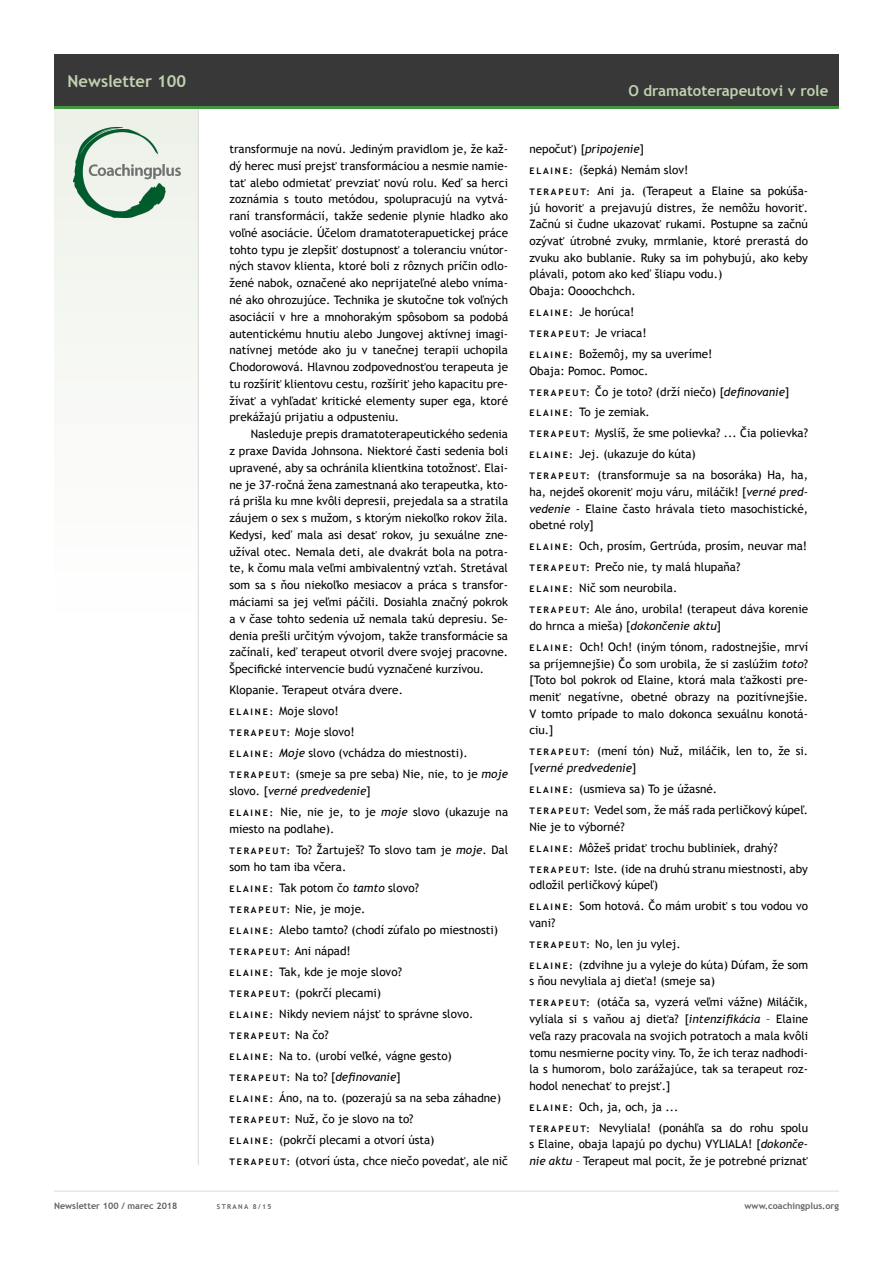
<style>
.page{position:relative;width:893px;height:1263px;background:#fff}
.page>*{position:absolute;margin:0;border:0;box-sizing:border-box;transform-origin:0 0}
.t1{font:700 16.5px "Trebuchet MS";color:#c0d2b0}
.t2{font:700 15px "Trebuchet MS";color:#c0d2b0}
.t3{font:11.7px/21px "Trebuchet MS";color:#000}
.t4{font:700 9px "Trebuchet MS";letter-spacing:.2em;color:#000}
.t5{font:700 9px "Trebuchet MS";color:#636362}
.t6{font:700 6.75px "Trebuchet MS";letter-spacing:.2em;color:#636362}
.s1{font-weight:700;font-size:9px}
.s2{font-style:italic}
.s3{font-weight:400;font-size:11.7px}
</style>
<div class="page">
<div style="left:54px;top:106px;width:145px;height:525px;background:#f7f9f5"></div>
<hr style="left:54px;top:1191px;width:785px;height:1px;background:#dadad9">
<hr style="left:198px;top:108px;width:1px;height:1057px;background:#dadad9">
<div style="left:54px;top:54px;width:785px;height:53px;background:#383838"></div>
<hr style="left:54px;top:106px;width:785px;height:3px;background:#449542">
<img style="left:74px;top:127px;width:106px;height:91px">
<h1 class="t1" style="left:68px;top:70px;width:120px">Newsletter 100</h1>
<p class="t3" style="left:229px;top:141px;width:280px;line-height:16.8px;text-align:justify">transformuje na novú. Jediným pravidlom je, že kaž&shy;dý herec musí prejsť transformáciou a nesmie namie&shy;tať alebo odmietať prevziať novú rolu. Keď sa herci zoznámia s touto metódou, spolupracujú na vytvá&shy;raní transformácií, takže sedenie plynie hladko ako voľné asociácie. Účelom dramatoterapuetickej práce tohto typu je zlepšiť dostupnosť a toleranciu vnútor&shy;ných stavov klienta, ktoré boli z rôznych príčin odlo&shy;žené nabok, označené ako neprijateľné alebo vníma&shy;né ako ohrozujúce. Technika je skutočne tok voľných asociácií v hre a mnohorakým spôsobom sa podobá autentickému hnutiu alebo Jungovej aktívnej imagi&shy;natívnej metóde ako ju v tanečnej terapii uchopila Chodorowová. Hlavnou zodpovednosťou terapeuta je tu rozšíriť klientovu cestu, rozšíriť jeho kapacitu pre&shy;žívať a vyhľadať kritické elementy super ega, ktoré prekážajú prijatiu a odpusteniu.</p>
<p class="t3" style="left:229px;top:426px;width:280px;line-height:16.8px;text-align:justify;text-indent:21px">Nasleduje prepis dramatoterapeutického sedenia z praxe Davida Johnsona. Niektoré časti sedenia boli upravené, aby sa ochránila klientkina totožnosť. Elai&shy;ne je 37-ročná žena zamestnaná ako terapeutka, kto&shy;rá prišla ku mne kvôli depresii, prejedala sa a stratila záujem o sex s mužom, s ktorým niekoľko rokov žila.<br>Kedysi, keď mala asi desať rokov, ju sexuálne zne&shy;užíval otec. Nemala deti, ale dvakrát bola na potra&shy;te, k čomu mala veľmi ambivalentný vzťah. Stretával som sa s ňou niekoľko mesiacov a práca s transfor&shy;máciami sa jej veľmi páčili. Dosiahla značný pokrok a v čase tohto sedenia už nemala takú depresiu. Se&shy;denia prešli určitým vývojom, takže transformácie sa začínali, keď terapeut otvoril dvere svojej pracovne.<br>Špecifické intervencie budú vyznačené kurzívou.</p>
<p class="t3" style="left:229px;top:680px;width:280px">Klopanie. Terapeut otvára dvere.<br><span class="s1">E L A I N E :</span> Moje slovo!<br><span class="s1">T E RA P E U T:</span> Moje slovo!<br><span class="s1">E L A I N E :</span> <span class="s2">Moje</span> slovo (vchádza do miestnosti).<br><span class="s1">T E R A P E U T:</span> (smeje sa pre seba) Nie, nie, to je <span class="s2">moje</span></p>
<p class="t3" style="left:229px;top:781px;width:280px">slovo. [<span class="s2">verné predvedenie</span>]<br><span class="s1">E L A I N E :</span> Nie, nie je, to je <span class="s2">moje</span> slovo (ukazuje na</p>
<p class="t3" style="left:229px;top:818px;width:280px">miesto na podlahe).<br><span class="s1">T E R A P E U T:</span> To? Žartuješ? To slovo tam je <span class="s2">moje</span>. Dal</p>
<p class="t3" style="left:229px;top:856px;width:270px">som ho tam iba včera.<br><span class="s1">E L A I N E :</span> Tak potom čo <span class="s2">tamto</span> slovo?<br><span class="s1">T E R A P E U T:</span> Nie, je moje.<br><span class="s1">E L A I N E :</span> Alebo tamto? (chodí zúfalo po miestnosti)</p>
<p class="t4" style="left:229px;top:946px;width:123px">TERAPEUT: <span class="s3">Ani nápad!</span></p>
<p class="t3" style="left:229px;top:961px;width:245px"><span class="s1">E L A I N E :</span> Tak, kde je moje slovo?<br><span class="s1">T E R A P E U T:</span> (pokrčí plecami)<br><span class="s1">E L A I N E :</span> Nikdy neviem nájsť to správne slovo.</p>
<p class="t4" style="left:229px;top:1030px;width:101px">TERAPEUT: <span class="s3">Na čo?</span></p>
<p class="t3" style="left:229px;top:1045px;width:280px"><span class="s1">E L A I N E :</span> Na to. (urobí veľké, vágne gesto)<br><span class="s1">T E R A P E U T:</span> Na to? [<span class="s2">definovanie</span>]<br><span class="s1">E L A I N E :</span> Áno, na to. (pozerajú sa na seba záhadne)<br><span class="s1">T E R A P E U T:</span> Nuž, čo je slovo na to?<br><span class="s1">E L A I N E :</span> (pokrčí plecami a otvorí ústa)<br><span class="s1">T E R A P E U T:</span> (otvorí ústa, chce niečo povedať, ale nič</p>
<p class="t2" style="left:628px;top:81px;width:201px">O dramatoterapeutovi v role</p>
<p class="t3" style="left:529px;top:138px;width:280px">nepočuť) [<span class="s2">pripojenie</span>]<br><span class="s1">E L A I N E :</span> (šepká) Nemám slov!<br><span class="s1">T E R A P E U T:</span> Ani ja. (Terapeut a Elaine sa pokúša-</p>
<p class="t3" style="left:529px;top:199px;width:280px;line-height:16.6px">jú hovoriť a prejavujú distres, že nemôžu hovoriť.<br>Začnú si čudne ukazovať rukami. Postupne sa začnú ozývať útrobné zvuky, mrmlanie, ktoré prerastá do zvuku ako bublanie. Ruky sa im pohybujú, ako keby plávali, potom ako keď šliapu vodu.)<br>Obaja: Oooochchch.</p>
<p class="t3" style="left:529px;top:301px;width:107px"><span class="s1">E L A I N E :</span> Je horúca!</p>
<p class="t4" style="left:529px;top:328px;width:119px">TERAPEUT: <span class="s3">Je vriaca!</span></p>
<p class="t3" style="left:529px;top:346px;width:184px;line-height:16.6px"><span class="s1">E L A I N E :</span> Božemôj, my sa uveríme!<br>Obaja: Pomoc. Pomoc.</p>
<p class="t3" style="left:529px;top:381px;width:280px"><span class="s1">T E R A P E U T:</span> Čo je toto? (drží niečo) [<span class="s2">definovanie</span>]<br><span class="s1">E L A I N E :</span> To je zemiak.<br><span class="s1">T E R A P E U T:</span> Myslíš, že sme polievka? ... Čia polievka?<br><span class="s1">E L A I N E :</span> Jej. (ukazuje do kúta)<br><span class="s1">T E R A P E U T:</span> (transformuje sa na bosoráka) Ha, ha,</p>
<p class="t3" style="left:529px;top:484px;width:280px;line-height:16.6px;text-align:justify">ha, nejdeš okoreniť moju váru, miláčik! [<span class="s2">verné pred&shy;vedenie</span> - Elaine často hrávala tieto masochistické, obetné roly]</p>
<p class="t3" style="left:529px;top:536px;width:280px"><span class="s1">E L A I N E :</span> Och, prosím, Gertrúda, prosím, neuvar ma!<br><span class="s1">T E R A P E U T:</span> Prečo nie, ty malá hlupaňa?<br><span class="s1">E L A I N E :</span> Nič som neurobila.<br><span class="s1">T E R A P E U T:</span> Ale áno, urobila! (terapeut dáva korenie</p>
<p class="t3" style="left:529px;top:615px;width:280px">do hrnca a mieša) [<span class="s2">dokončenie aktu</span>]<br><span class="s1">E L A I N E :</span> Och! Och! (iným tónom, radostnejšie, mrví</p>
<p class="t3" style="left:529px;top:655px;width:280px;line-height:16.6px;text-align:justify">sa príjemnejšie) Čo som urobila, že si zaslúžim <span class="s2">toto</span>? [Toto bol pokrok od Elaine, ktorá mala ťažkosti pre&shy;meniť negatívne, obetné obrazy na pozitívnejšie.<br>V tomto prípade to malo dokonca sexuálnu konotá&shy;ciu.]</p>
<p class="t3" style="left:529px;top:743px;width:280px;line-height:16.6px"><span class="s1">T E R A P E U T:</span> (mení tón) Nuž, miláčik, len to, že si. [<span class="s2">verné predvedenie</span>]</p>
<p class="t3" style="left:529px;top:778px;width:280px"><span class="s1">E L A I N E :</span> (usmieva sa) To je úžasné.<br><span class="s1">T E R A P E U T:</span> Vedel som, že máš rada perličkový kúpeľ.</p>
<p class="t3" style="left:529px;top:816px;width:280px">Nie je to výborné?<br><span class="s1">E L A I N E :</span> Môžeš pridať trochu bubliniek, drahý?<br><span class="s1">T E R A P E U T:</span> Iste. (ide na druhú stranu miestnosti, aby</p>
<p class="t3" style="left:529px;top:875px;width:280px">odložil perličkový kúpeľ)<br><span class="s1">E L A I N E :</span> Som hotová. Čo mám urobiť s tou vodou vo</p>
<p class="t3" style="left:529px;top:912px;width:280px">vani?<br><span class="s1">T E RA P E U T:</span> No, len ju vylej.<br><span class="s1">E L A I N E :</span> (zdvihne ju a vyleje do kúta) Dúfam, že som</p>
<p class="t3" style="left:529px;top:971px;width:280px">s ňou nevyliala aj dieťa! (smeje sa)<br><span class="s1">T E R A P E U T:</span> (otáča sa, vyzerá veľmi vážne) Miláčik,</p>
<p class="t3" style="left:529px;top:1011px;width:280px;line-height:16.6px;text-align:justify">vyliala si s vaňou aj dieťa? [<span class="s2">intenzifikácia</span> – Elaine veľa razy pracovala na svojich potratoch a mala kvôli tomu nesmierne pocity viny. To, že ich teraz nadhodi&shy;la s humorom, bolo zarážajúce, tak sa terapeut roz&shy;hodol nenechať to prejsť.]</p>
<p class="t3" style="left:529px;top:1096px;width:280px"><span class="s1">E L A I N E :</span> Och, ja, och, ja ...<br><span class="s1">T E R A P E U T:</span> Nevyliala! (ponáhľa sa do rohu spolu</p>
<p class="t3" style="left:529px;top:1136px;width:280px;line-height:16.6px">s Elaine, obaja lapajú po dychu) VYLIALA! [<span class="s2">dokonče&shy;nie aktu</span> – Terapeut mal pocit, že je potrebné priznať</p>
<p class="t5" style="left:54px;top:1200px;width:125px">Newsletter 100 / marec 2018</p>
<p class="t6" style="left:217px;top:1202px;width:56px">STRANA 8/15</p>
<p class="t5" style="left:745px;top:1200px;width:96px">www.coachingplus.org</p>
</div>
